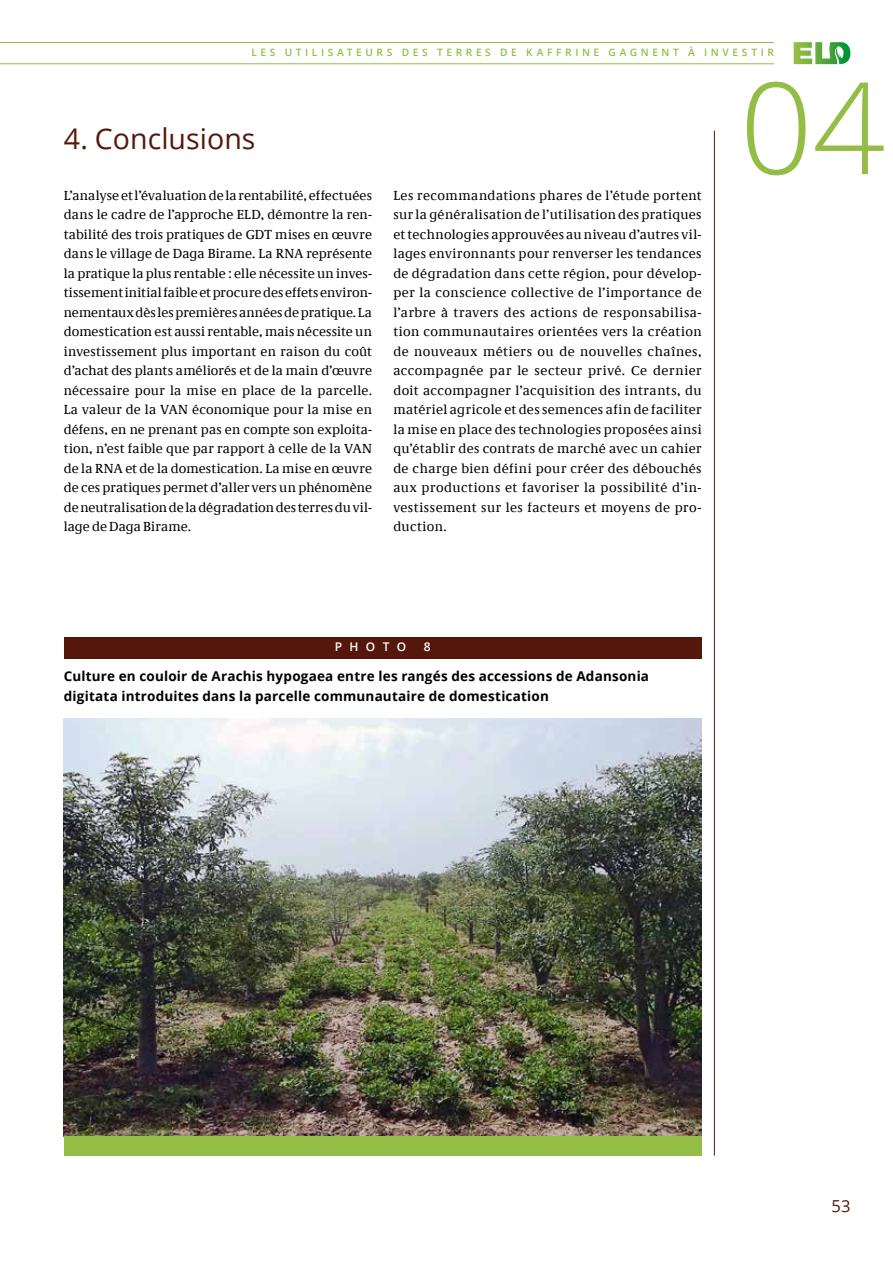
<style>
.page{position:relative;width:893px;height:1263px;background:#fff}
.page>*{position:absolute;margin:0;border:0;box-sizing:border-box;transform-origin:0 0}
.t1{font:300 127.5px "Open Sans";color:#93bd45}
.t2{font:28.5px "Open Sans";color:#55170b}
.t3{font:16.5px "Open Sans";color:#55170b}
.t4{font:13.5px/19.5px "Neue Demos";letter-spacing:.025em;color:#000;text-align:justify}
.t5{font:700 13.5px/19.5px "Open Sans";letter-spacing:.015em;color:#000}
.t6{font:600 12px "Open Sans";letter-spacing:.61em;color:#fff}
.t7{font:600 10.2px "Open Sans";letter-spacing:.355em;color:#93bd45}
</style>
<div class="page">
<hr style="left:0;top:42px;width:774px;height:1px;background:#93bd45">
<hr style="left:0;top:63px;width:774px;height:1px;background:#93bd45">
<svg style="left:793px;top:42px;width:58px;height:23px"></svg>
<hr style="left:714px;top:131px;width:1px;height:1024px;background:#55170b">
<div style="left:64px;top:637px;width:638px;height:21px;background:#55170b"></div>
<img style="left:64px;top:719px;width:638px;height:417px">
<div style="left:64px;top:1136px;width:638px;height:19px;background:#93bd45"></div>
<p class="t7" style="left:251px;top:45px;width:524px">LES UTILISATEURS DES TERRES DE KAFFRINE GAGNENT À INVESTIR</p>
<h2 class="t2" style="left:64px;top:119px;width:193px">4. Conclusions</h2>
<p class="t4" style="left:64px;top:185px;width:310px">L’analyse et l’évaluation de la rentabilité, effectuées dans le cadre de l’approche ELD, démontre la ren&shy;tabilité des trois pratiques de GDT mises en œuvre dans le village de Daga Birame. La RNA représente la pratique la plus rentable : elle nécessite un inves&shy;tissement initial faible et procure des effets environ&shy;nementaux dès les premières années de pratique. La domestication est aussi rentable, mais nécessite un investissement plus important en raison du coût d’achat des plants améliorés et de la main d’œuvre nécessaire pour la mise en place de la parcelle.<br>La valeur de la VAN économique pour la mise en défens, en ne prenant pas en compte son exploita&shy;tion, n’est faible que par rapport à celle de la VAN de la RNA et de la domestication. La mise en œuvre de ces pratiques permet d’aller vers un phénomène de neutralisation de la dégradation des terres du vil&shy;lage de Daga Birame.</p>
<p class="t4" style="left:393px;top:185px;width:310px">Les recommandations phares de l’étude portent</p>
<p class="t4" style="left:393px;top:205px;width:310px">sur la généralisation de l’utilisation des pratiques et technologies approuvées au niveau d’autres vil&shy;lages environnants pour renverser les tendances de dégradation dans cette région, pour dévelop&shy;per la conscience collective de l’importance de l’arbre à travers des actions de responsabilisa&shy;tion communautaires orientées vers la création de nouveaux métiers ou de nouvelles chaînes, accompagnée par le secteur privé. Ce dernier doit accompagner l’acquisition des intrants, du matériel agricole et des semences afin de faciliter la mise en place des technologies proposées ainsi qu’établir des contrats de marché avec un cahier de charge bien défini pour créer des débouchés aux productions et favoriser la possibilité d’in&shy;vestissement sur les facteurs et moyens de pro&shy;duction.</p>
<p class="t6" style="left:335px;top:639px;width:73px">PHOTO</p>
<p class="t6" style="left:424px;top:639px;width:8px">8</p>
<p class="t5" style="left:64px;top:666px;width:587px">Culture en couloir de Arachis hypogaea entre les rangés des accessions de Adansonia digitata introduites dans la parcelle communautaire de domestication</p>
<h1 class="t1" style="left:740px;top:40px;width:147px">04</h1>
<p class="t3" style="left:831px;top:1194px;width:21px">53</p>
</div>
